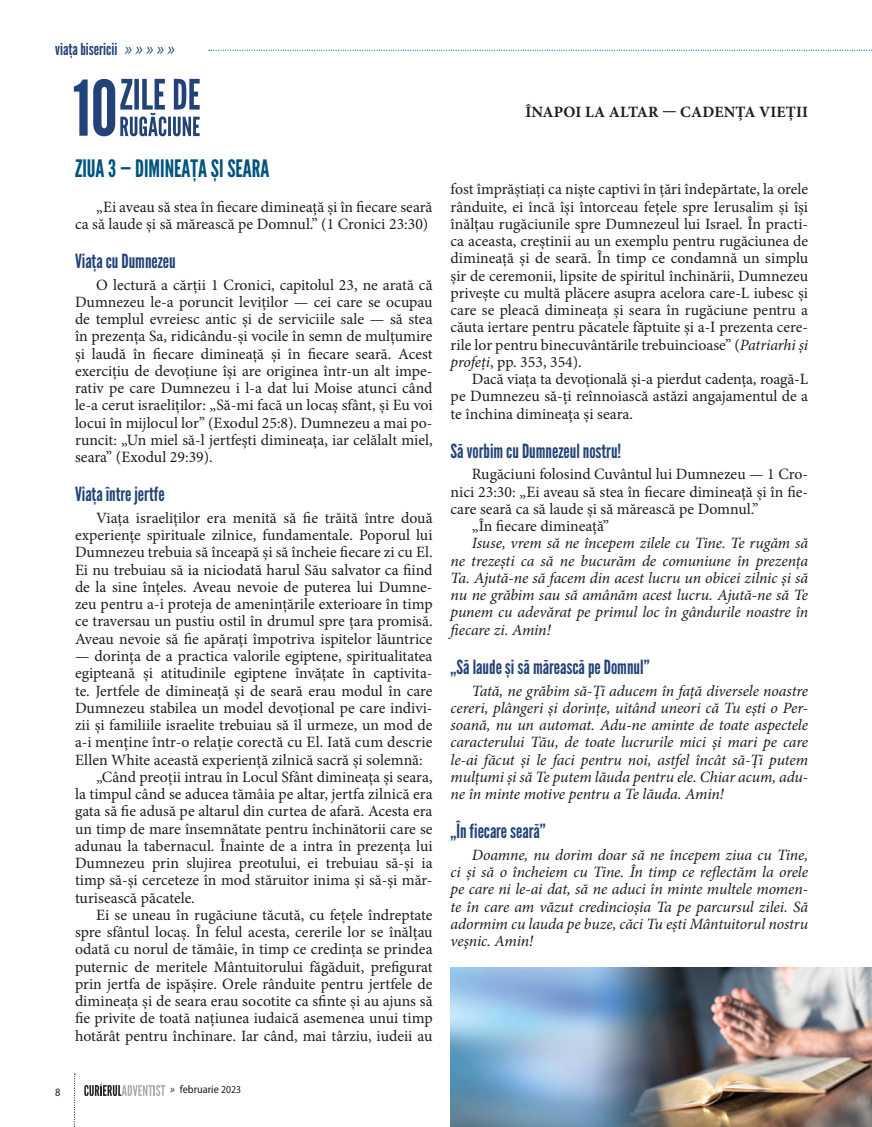
<style>
.page{position:relative;width:872px;height:1127px;background:#fff}
.page>*{position:absolute;margin:0;border:0;box-sizing:border-box;transform-origin:0 0}
.t1{font:24px "League Gothic";color:#00537f}
.t2{font:19.5px "League Gothic";color:#224278}
.t3{font:16.5px "League Gothic";color:#224278}
.t4{font:15.75px/17.2px "Minion Pro";color:#1d1d1b;text-align:justify}
.t5{font:italic 15.75px/17.2px "Minion Pro";letter-spacing:-.01em;color:#1d1d1b;text-align:justify}
.t6{font:700 15.75px "Minion Pro";letter-spacing:.01em;color:#1d1d1b}
.t7{font:semi-condensed 11.25px "Myriad Pro";color:#1d1d1b}
.s1{font-family:"Koz Go Pr 6 N"}
.s2{font-style:italic}
.s3{font-family:"Koz Go Pr 6 N";font-stretch:normal;font-size:10.5px}
.s4{font-size:10.5px}
</style>
<div class="page">
<svg style="left:84px;top:1083px;width:81px;height:13px"></svg>
<svg style="left:74px;top:1073px;width:1px;height:54px"></svg>
<svg style="left:74px;top:79px;width:126px;height:57px"></svg>
<svg style="left:209px;top:50px;width:663px;height:1px"></svg>
<img style="left:450px;top:967px;width:422px;height:160px">
<p class="t3" style="left:55px;top:40px;width:121px">viața bisericii <span class="s1">» » » » »</span></p>
<h1 class="t1" style="left:75px;top:154px;width:196px">ZIUA 3 — DIMINEAȚA ŞI SEARA</h1>
<p class="t4" style="left:75px;top:198px;width:359px;text-align:right">„Ei aveau să stea în fiecare dimineață și în fiecare seară<br>ca să laude și să mărească pe Domnul.” (1 Cronici 23:30)</p>
<p class="t2" style="left:75px;top:250px;width:102px">Viața cu Dumnezeu</p>
<p class="t4" style="left:75px;top:276px;width:359px;text-indent:21px">O lectură a cărții 1 Cronici, capitolul 23, ne arată că Dumnezeu le-a poruncit leviților — cei care se ocupau de templul evreiesc antic și de serviciile sale — să stea în prezența Sa, ridicându-și vocile în semn de mulțumire și laudă în fiecare dimineață și în fiecare seară. Acest exercițiu de devoțiune își are originea într-un alt impe&shy;rativ pe care Dumnezeu i l-a dat lui Moise atunci când le-a cerut israeliților: „Să-mi facă un locaș sfânt, și Eu voi locui în mijlocul lor” (Exodul 25:8). Dumnezeu a mai po&shy;runcit: „Un miel să-l jertfești dimineața, iar celălalt miel, seara” (Exodul 29:39).</p>
<p class="t2" style="left:75px;top:483px;width:91px">Viața între jertfe</p>
<p class="t4" style="left:75px;top:509px;width:359px;text-indent:21px">Viața israeliților era menită să fie trăită între două experiențe spirituale zilnice, fundamentale. Poporul lui Dumnezeu trebuia să înceapă și să încheie fiecare zi cu El.<br>Ei nu trebuiau să ia niciodată harul Său salvator ca fiind de la sine înțeles. Aveau nevoie de puterea lui Dumne&shy;zeu pentru a-i proteja de amenințările exterioare în timp ce traversau un pustiu ostil în drumul spre țara promisă.<br>Aveau nevoie să fie apărați împotriva ispitelor lăuntrice</p>
<p class="t4" style="left:75px;top:647px;width:359px">— dorința de a practica valorile egiptene, spiritualitatea</p>
<p class="t4" style="left:75px;top:665px;width:359px">egipteană și atitudinile egiptene învățate în captivita-</p>
<p class="t4" style="left:75px;top:682px;width:359px">te. Jertfele de dimineață și de seară erau modul în care</p>
<p class="t4" style="left:75px;top:699px;width:359px">Dumnezeu stabilea un model devoțional pe care indivi-</p>
<p class="t4" style="left:75px;top:716px;width:359px">zii și familiile israelite trebuiau să îl urmeze, un mod de</p>
<p class="t4" style="left:75px;top:734px;width:359px">a-i menține într-o relație corectă cu El. Iată cum descrie</p>
<p class="t4" style="left:75px;top:751px;width:349px">Ellen White această experiență zilnică sacră și solemnă:</p>
<p class="t4" style="left:96px;top:768px;width:338px">„Când preoții intrau în Locul Sfânt dimineața și seara,</p>
<p class="t4" style="left:75px;top:785px;width:359px">la timpul când se aducea tămâia pe altar, jertfa zilnică era</p>
<p class="t4" style="left:75px;top:803px;width:359px">gata să fie adusă pe altarul din curtea de afară. Acesta era</p>
<p class="t4" style="left:75px;top:820px;width:359px">un timp de mare însemnătate pentru închinătorii care se</p>
<p class="t4" style="left:75px;top:837px;width:359px">adunau la tabernacul. Înainte de a intra în prezența lui</p>
<p class="t4" style="left:75px;top:854px;width:359px">Dumnezeu prin slujirea preotului, ei trebuiau să-și ia</p>
<p class="t4" style="left:75px;top:872px;width:359px">timp să-și cerceteze în mod stăruitor inima și să-și măr-</p>
<p class="t4" style="left:75px;top:889px;width:121px">turisească păcatele.</p>
<p class="t4" style="left:96px;top:906px;width:338px">Ei se uneau în rugăciune tăcută, cu fețele îndreptate</p>
<p class="t4" style="left:75px;top:923px;width:359px">spre sfântul locaș. În felul acesta, cererile lor se înălțau</p>
<p class="t4" style="left:75px;top:941px;width:359px">odată cu norul de tămâie, în timp ce credința se prindea</p>
<p class="t4" style="left:75px;top:958px;width:359px">puternic de meritele Mântuitorului făgăduit, prefigurat</p>
<p class="t4" style="left:75px;top:975px;width:359px">prin jertfa de ispășire. Orele rânduite pentru jertfele de</p>
<p class="t4" style="left:75px;top:992px;width:359px">dimineața și de seara erau socotite ca sfinte și au ajuns să</p>
<p class="t4" style="left:75px;top:1010px;width:359px">fie privite de toată națiunea iudaică asemenea unui timp</p>
<p class="t4" style="left:75px;top:1027px;width:359px">hotărât pentru închinare. Iar când, mai târziu, iudeii au</p>
<p class="t6" style="left:525px;top:101px;width:284px">ÎNAPOI LA ALTAR — CADENȚA VIEȚII</p>
<p class="t4" style="left:450px;top:181px;width:359px">fost împrăștiați ca niște captivi în țări îndepărtate, la orele rânduite, ei încă își întorceau fețele spre Ierusalim și își înălțau rugăciunile spre Dumnezeul lui Israel. În practi&shy;ca aceasta, creștinii au un exemplu pentru rugăciunea de dimineață și de seară. În timp ce condamnă un simplu șir de ceremonii, lipsite de spiritul închinării, Dumnezeu privește cu multă plăcere asupra acelora care-L iubesc și care se pleacă dimineața și seara în rugăciune pentru a căuta iertare pentru păcatele făptuite și a-I prezenta cere&shy;rile lor pentru binecuvântările trebuincioase” (<span class="s2">Patriarhi și profeți</span>, pp. 353, 354).</p>
<p class="t4" style="left:450px;top:371px;width:359px;text-indent:21px">Dacă viața ta devoțională și-a pierdut cadența, roagă-L pe Dumnezeu să-ți reînnoiască astăzi angajamentul de a te închina dimineața și seara.</p>
<p class="t2" style="left:450px;top:439px;width:172px">Să vorbim cu Dumnezeul nostru!</p>
<p class="t4" style="left:472px;top:466px;width:338px">Rugăciuni folosind Cuvântul lui Dumnezeu — 1 Cro-</p>
<p class="t4" style="left:450px;top:483px;width:359px">nici 23:30: „Ei aveau să stea în fiecare dimineață și în fie-</p>
<p class="t4" style="left:450px;top:500px;width:309px">care seară ca să laude și să mărească pe Domnul.”</p>
<p class="t4" style="left:472px;top:518px;width:139px">„În fiecare dimineață”</p>
<p class="t5" style="left:450px;top:535px;width:359px;text-indent:21px">Isuse, vrem să ne începem zilele cu Tine. Te rugăm să ne trezești ca să ne bucurăm de comuniune în prezența Ta. Ajută-ne să facem din acest lucru un obicei zilnic și să nu ne grăbim sau să amânăm acest lucru. Ajută-ne să Te punem cu adevărat pe primul loc în gândurile noastre în fiecare zi. Amin!</p>
<p class="t2" style="left:450px;top:655px;width:201px">„Să laude şi să mărească pe Domnul”</p>
<p class="t5" style="left:450px;top:682px;width:359px;text-indent:21px">Tată, ne grăbim să-Ți aducem în față diversele noastre cereri, plângeri și dorințe, uitând uneori că Tu ești o Per&shy;soană, nu un automat. Adu-ne aminte de toate aspectele caracterului Tău, de toate lucrurile mici și mari pe care le-ai făcut și le faci pentru noi, astfel încât să-Ți putem mulțumi și să Te putem lăuda pentru ele. Chiar acum, adu&shy;ne în minte motive pentru a Te lăuda. Amin!</p>
<p class="t2" style="left:450px;top:820px;width:97px">„În fiecare seară”</p>
<p class="t5" style="left:450px;top:846px;width:359px;text-indent:21px">Doamne, nu dorim doar să ne începem ziua cu Tine, ci și să o încheiem cu Tine. În timp ce reflectăm la orele pe care ni le-ai dat, să ne aduci în minte multele momen&shy;te în care am văzut credincioșia Ta pe parcursul zilei. Să adormim cu lauda pe buze, căci Tu ești Mântuitorul nostru veșnic. Amin!</p>
<p class="t7" style="left:55px;top:1086px;width:7px">8</p>
<p class="t7" style="left:170px;top:1083px;width:72px"><span class="s3">»</span> februarie <span class="s4">2023</span></p>
</div>
